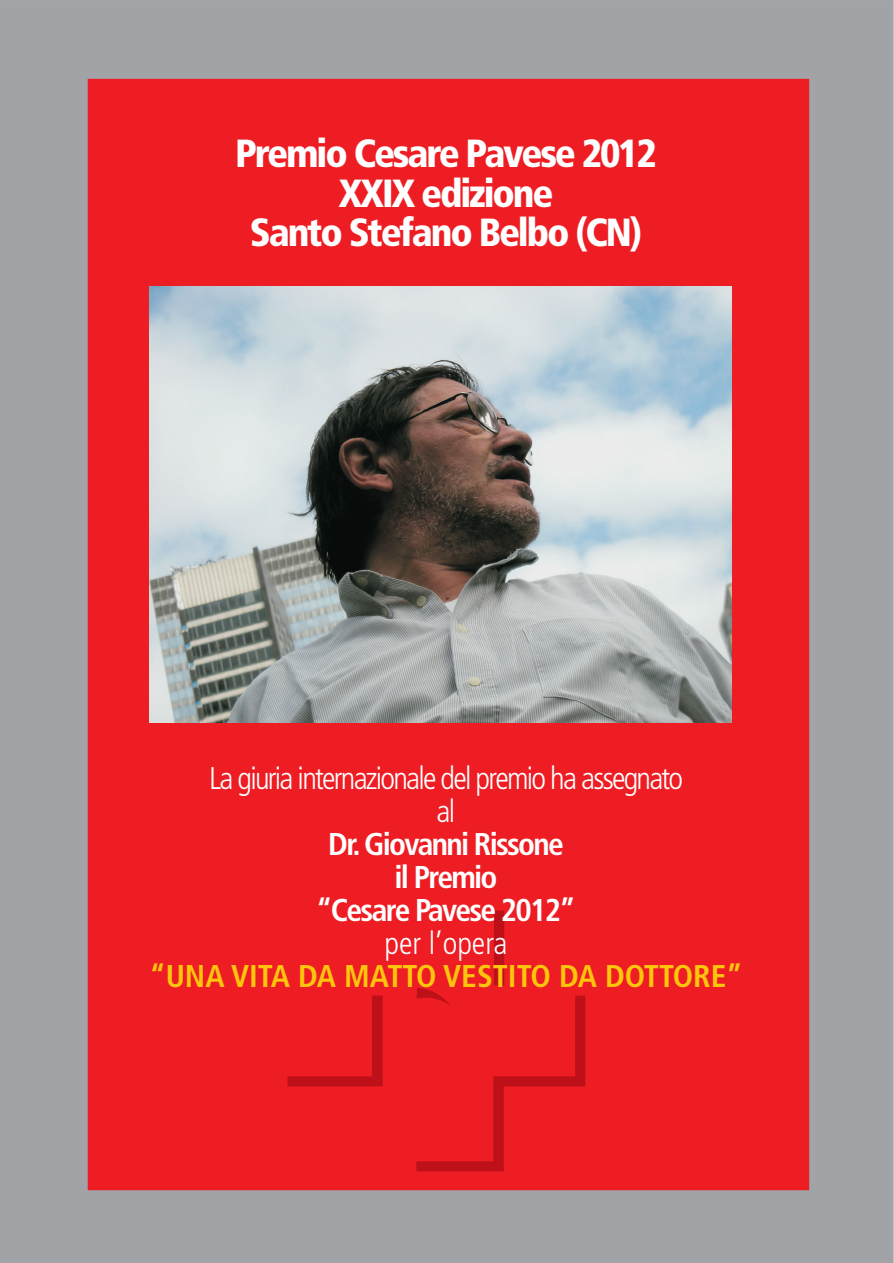
<style>
.page{position:relative;width:894px;height:1263px;background:#a1a3a6}
.page>*{position:absolute;margin:0;border:0;box-sizing:border-box;transform-origin:0 0}
.t1{font:900 condensed 39.15px/39.2px "Frutiger";letter-spacing:-.055em;color:#fff;text-align:center}
.t2{font:300 condensed 31.5px/33px "Frutiger";letter-spacing:-.055em;color:#fff;text-align:center}
.t3{font:700 condensed 31.5px/33px "Frutiger";letter-spacing:-.055em;color:#fff;text-align:center}
.t4{font:700 condensed 31.5px "Frutiger";color:#fec50d}
.t5{font:300 condensed 31.5px "Frutiger";color:#fff}
</style>
<div class="page">
<div style="left:88px;top:79px;width:721px;height:1111px;background:#ee1d23"></div>
<img style="left:257px;top:910px;width:343px;height:281px">
<img style="left:149px;top:287px;width:582px;height:436px">
<p class="t1" style="left:235px;top:137px;width:423px">Premio Cesare Pavese 2012<br>XXIX edizione<br>Santo Stefano Belbo (CN)</p>
<p class="t2" style="left:209px;top:764px;width:476px">La giuria internazionale del premio ha assegnato al</p>
<p class="t3" style="left:316px;top:830px;width:261px">Dr. Giovanni Rissone<br>il Premio<br>“Cesare Pavese 2012”</p>
<p class="t5" style="left:384px;top:930px;width:125px">per l’opera</p>
<p class="t4" style="left:149px;top:963px;width:595px">“UNA VITA DA MATTO VESTITO DA DOTTORE”</p>
</div>
